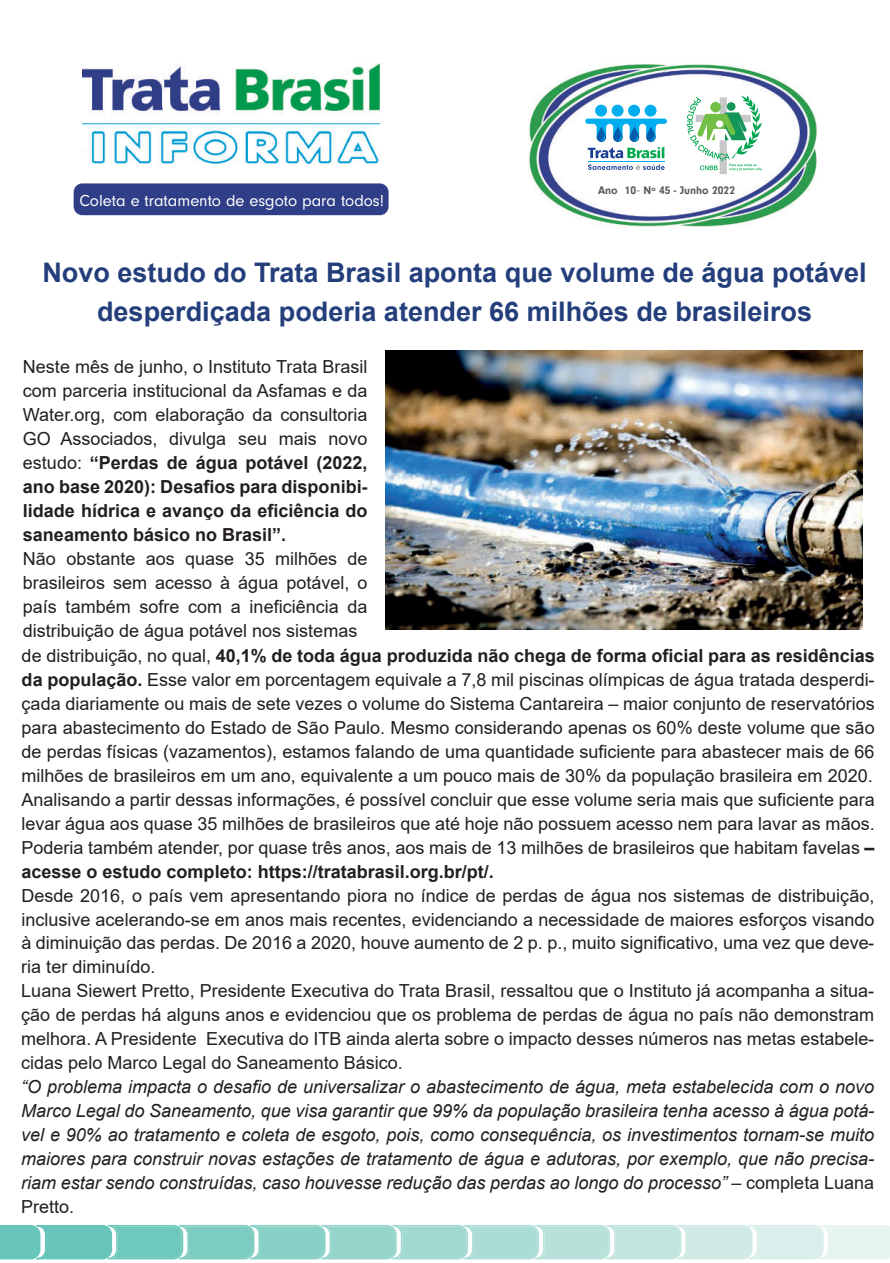
<style>
.page{position:relative;width:890px;height:1263px;background:#fff}
.page>*{position:absolute;margin:0;border:0;box-sizing:border-box;transform-origin:0 0}
.t1{font:700 27px/39px "Arial";color:#233e7b;text-align:center}
.t2{font:18px/24px "Arial";color:#231f20}
.t3{font:italic 18px/24px "Arial";color:#231f20;text-align:justify}
.t4{font:16.65px "Neuzeit Gro";color:#fff}
.t5{font:700 11.4px "Neuzeit Gro";color:#57585a}
.s1{font-family:"Myriad Pro";font-weight:400}
.s2{font-weight:700}
.s3{font-style:normal}
</style>
<div class="page">
<img style="left:82px;top:64px;width:297px;height:100px">
<div style="left:74px;top:183px;width:314px;height:32px;background:#2f3e87;border-radius:9px"></div>
<img style="left:529px;top:64px;width:288px;height:162px">
<div style="left:595px;top:105px;width:11px;height:12px;background:#00aeef;border-radius:50%"></div>
<div style="left:611px;top:105px;width:12px;height:12px;background:#00aeef;border-radius:50%"></div>
<svg style="left:627px;top:105px;width:12px;height:12px"></svg>
<div style="left:644px;top:105px;width:12px;height:12px;background:#00aeef;border-radius:50%"></div>
<svg style="left:587px;top:164px;width:77px;height:6px"></svg>
<svg style="left:585px;top:119px;width:81px;height:39px"></svg>
<hr style="left:587px;top:162px;width:77px;height:1px;background:#00aeef">
<svg style="left:686px;top:95px;width:75px;height:79px"></svg>
<svg style="left:0;top:1224px;width:889px;height:36px;background:#abddd6"></svg>
<img style="left:385px;top:351px;width:477px;height:278px">
<p class="t4" style="left:80px;top:191px;width:306px">Coleta e tratamento de esgoto para todos!</p>
<p class="t5" style="left:597px;top:184px;width:138px">Ano 10 <span class="s1">-</span> Nº 45 - Junho 2022</p>
<h1 class="t1" style="left:42px;top:253px;width:825px">Novo estudo do Trata Brasil aponta que volume de água potável desperdiçada poderia atender 66 milhões de brasileiros</h1>
<p class="t2" style="left:23px;top:355px;width:346px;text-align:justify">Neste mês de junho, o Instituto Trata Brasil com parceria institucional da Asfamas e da Water.org, com elaboração da consultoria GO Associados, divulga seu mais novo estudo: <span class="s2">“Perdas de água potável (2022, ano base 2020): Desafios para disponibi&shy;lidade hídrica e avanço da eficiência do saneamento básico no Brasil”.</span></p>
<p class="t2" style="left:21px;top:547px;width:854px">Não obstante aos quase 35 milhões de<br>brasileiros sem acesso à água potável, o<br>país também sofre com a ineficiência da<br>distribuição de água potável nos sistemas<br>de distribuição, no qual, <span class="s2">40,1% de toda água produzida não chega de forma oficial para as residências da população.</span> Esse valor em porcentagem equivale a 7,8 mil piscinas olímpicas de água tratada desperdi&shy;çada diariamente ou mais de sete vezes o volume do Sistema Cantareira – maior conjunto de reservatórios para abastecimento do Estado de São Paulo. Mesmo considerando apenas os 60% deste volume que são de perdas físicas (vazamentos), estamos falando de uma quantidade suficiente para abastecer mais de 66 milhões de brasileiros em um ano, equivalente a um pouco mais de 30% da população brasileira em 2020.<br>Analisando a partir dessas informações, é possível concluir que esse volume seria mais que suficiente para levar água aos quase 35 milhões de brasileiros que até hoje não possuem acesso nem para lavar as mãos.<br>Poderia também atender, por quase três anos, aos mais de 13 milhões de brasileiros que habitam favelas <span class="s2">– acesse o estudo completo: https://tratabrasil.org.br/pt/.</span></p>
<p class="t2" style="left:21px;top:883px;width:854px">Desde 2016, o país vem apresentando piora no índice de perdas de água nos sistemas de distribuição, inclusive acelerando-se em anos mais recentes, evidenciando a necessidade de maiores esforços visando à diminuição das perdas. De 2016 a 2020, houve aumento de 2 p. p., muito significativo, uma vez que deve&shy;ria ter diminuído.<br>Luana Siewert Pretto, Presidente Executiva do Trata Brasil, ressaltou que o Instituto já acompanha a situa&shy;ção de perdas há alguns anos e evidenciou que os problema de perdas de água no país não demonstram melhora. A Presidente Executiva do ITB ainda alerta sobre o impacto desses números nas metas estabele&shy;cidas pelo Marco Legal do Saneamento Básico.</p>
<p class="t3" style="left:21px;top:1075px;width:854px">“O problema impacta o desafio de universalizar o abastecimento de água, meta estabelecida com o novo Marco Legal do Saneamento, que visa garantir que 99% da população brasileira tenha acesso à água potá&shy;vel e 90% ao tratamento e coleta de esgoto, pois, como consequência, os investimentos tornam-se muito maiores para construir novas estações de tratamento de água e adutoras, por exemplo, que não precisa&shy;riam estar sendo construídas, caso houvesse redução das perdas ao longo do processo” <span class="s3">– completa Luana Pretto.</span></p>
</div>
